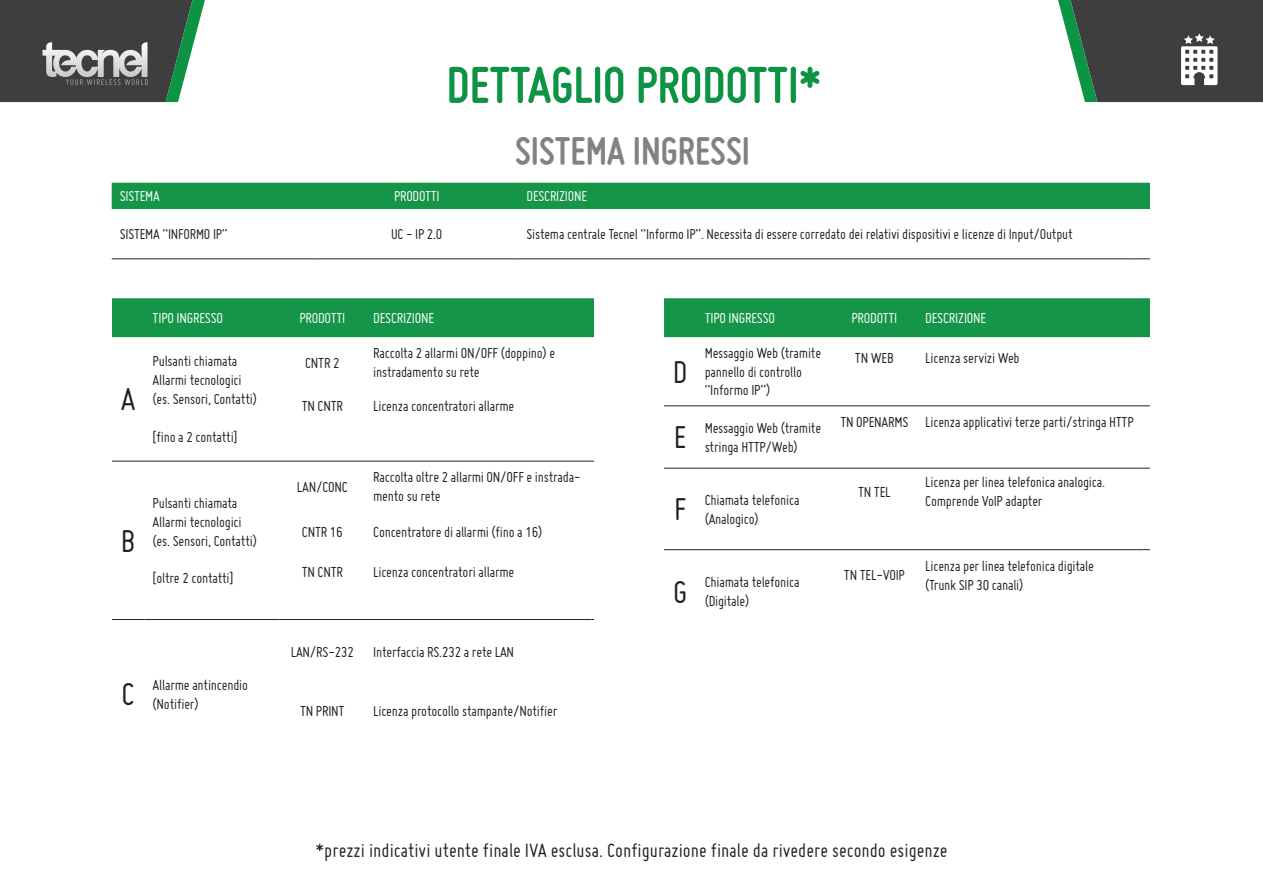
<style>
.page{position:relative;width:1263px;height:893px;background:#fff}
.page>*{position:absolute;margin:0;border:0;box-sizing:border-box;transform-origin:0 0}
.t1{font:700 54px "Miso";color:#0d9344}
.t2{font:700 41.25px "Miso";color:#808285}
.t3{font:34.35px "Miso";color:#231f20}
.t4{font:21px "Miso";color:#231f20}
.t5{font:15.75px/18.9px "Miso";letter-spacing:-.015em;color:#231f20}
.t6{font:15.75px "Miso";letter-spacing:-.015em;color:#fff}
.t7{font:15.6px "Miso";letter-spacing:-.015em;color:#231f20}
.t8{font:15.6px "Miso";letter-spacing:-.015em;color:#fff}
</style>
<div class="page">
<svg style="left:0;top:0;width:205px;height:102px;background:#545d59"></svg>
<div style="left:112px;top:298px;width:457px;height:39px;background:#159547"></div>
<hr style="left:145px;top:461px;width:135px;height:1px;background:#231f20">
<hr style="left:280px;top:461px;width:85px;height:1px;background:#231f20">
<hr style="left:365px;top:461px;width:226px;height:1px;background:#231f20">
<hr style="left:145px;top:619px;width:135px;height:1px;background:#231f20">
<hr style="left:280px;top:619px;width:85px;height:1px;background:#231f20">
<hr style="left:365px;top:619px;width:226px;height:1px;background:#231f20">
<hr style="left:112px;top:461px;width:33px;height:1px;background:#231f20">
<hr style="left:112px;top:619px;width:33px;height:1px;background:#231f20">
<div style="left:664px;top:298px;width:459px;height:39px;background:#159547"></div>
<hr style="left:696px;top:405px;width:136px;height:1px;background:#231f20">
<hr style="left:832px;top:405px;width:85px;height:1px;background:#231f20">
<hr style="left:917px;top:405px;width:226px;height:1px;background:#231f20">
<hr style="left:696px;top:468px;width:136px;height:1px;background:#231f20">
<hr style="left:832px;top:468px;width:85px;height:1px;background:#231f20">
<hr style="left:917px;top:468px;width:226px;height:1px;background:#231f20">
<hr style="left:696px;top:549px;width:136px;height:1px;background:#231f20">
<hr style="left:832px;top:549px;width:85px;height:1px;background:#231f20">
<hr style="left:917px;top:549px;width:226px;height:1px;background:#231f20">
<hr style="left:664px;top:405px;width:32px;height:1px;background:#231f20">
<hr style="left:664px;top:468px;width:32px;height:1px;background:#231f20">
<hr style="left:664px;top:549px;width:32px;height:1px;background:#231f20">
<div style="left:112px;top:183px;width:1011px;height:26px;background:#159547"></div>
<hr style="left:112px;top:258px;width:203px;height:1px;background:#231f20">
<hr style="left:315px;top:258px;width:203px;height:1px;background:#231f20">
<hr style="left:518px;top:258px;width:617px;height:1px;background:#231f20">
<svg style="left:1058px;top:0;width:205px;height:102px;background:#545c58"></svg>
<div style="left:1123px;top:175px;width:63px;height:654px;background:#fff"></div>
<div style="left:569px;top:281px;width:63px;height:548px;background:#fff"></div>
<h1 class="t1" style="left:446px;top:54px;width:376px">DETTAGLIO PRODOTTI*</h1>
<h2 class="t2" style="left:515px;top:128px;width:236px">SISTEMA INGRESSI</h2>
<p class="t8" style="left:120px;top:187px;width:42px">SISTEMA</p>
<p class="t8" style="left:394px;top:187px;width:47px">PRODOTTI</p>
<p class="t8" style="left:527px;top:187px;width:62px">DESCRIZIONE</p>
<p class="t7" style="left:120px;top:225px;width:109px">SISTEMA “INFORMO IP”</p>
<p class="t7" style="left:391px;top:225px;width:53px">UC - IP 2.0</p>
<p class="t7" style="left:527px;top:225px;width:548px">Sistema centrale Tecnel “Informo IP”. Necessita di essere corredato dei relativi dispositivi e licenze di Input/Output</p>
<h3 class="t3" style="left:121px;top:380px;width:16px">A</h3>
<h3 class="t3" style="left:121px;top:522px;width:16px">B</h3>
<p class="t6" style="left:153px;top:309px;width:72px">TIPO INGRESSO</p>
<p class="t6" style="left:299px;top:309px;width:47px">PRODOTTI</p>
<p class="t6" style="left:373px;top:309px;width:63px">DESCRIZIONE</p>
<p class="t5" style="left:153px;top:352px;width:106px">Pulsanti chiamata<br>Allarmi tecnologici (es. Sensori, Contatti)</p>
<p class="t5" style="left:153px;top:427px;width:86px">[fino a 2 contatti]</p>
<p class="t5" style="left:153px;top:493px;width:106px">Pulsanti chiamata<br>Allarmi tecnologici (es. Sensori, Contatti)</p>
<p class="t5" style="left:153px;top:569px;width:82px">[oltre 2 contatti]</p>
<p class="t5" style="left:305px;top:353px;width:36px">CNTR 2</p>
<p class="t5" style="left:373px;top:343px;width:184px">Raccolta 2 allarmi ON/OFF (doppino) e instradamento su rete</p>
<p class="t5" style="left:302px;top:396px;width:43px">TN CNTR</p>
<p class="t5" style="left:373px;top:396px;width:143px">Licenza concentratori allarme</p>
<p class="t5" style="left:297px;top:477px;width:53px">LAN/CONC</p>
<p class="t5" style="left:373px;top:468px;width:209px">Raccolta oltre 2 allarmi ON/OFF e instrada&shy;mento su rete</p>
<p class="t5" style="left:302px;top:522px;width:42px">CNTR 16</p>
<p class="t5" style="left:373px;top:522px;width:171px">Concentratore di allarmi (fino a 16)</p>
<p class="t5" style="left:302px;top:562px;width:43px">TN CNTR</p>
<p class="t5" style="left:373px;top:562px;width:143px">Licenza concentratori allarme</p>
<p class="t5" style="left:291px;top:642px;width:225px">LAN/RS-232 Interfaccia RS.232 a rete LAN</p>
<h3 class="t3" style="left:122px;top:675px;width:15px">C</h3>
<p class="t5" style="left:153px;top:675px;width:97px">Allarme antincendio (Notifier)</p>
<p class="t5" style="left:300px;top:702px;width:46px">TN PRINT</p>
<p class="t5" style="left:373px;top:702px;width:186px">Licenza protocollo stampante/Notifier</p>
<h3 class="t3" style="left:673px;top:353px;width:16px">D</h3>
<p class="t6" style="left:705px;top:309px;width:72px">TIPO INGRESSO</p>
<p class="t6" style="left:851px;top:309px;width:47px">PRODOTTI</p>
<p class="t6" style="left:925px;top:309px;width:63px">DESCRIZIONE</p>
<p class="t5" style="left:705px;top:343px;width:118px">Messaggio Web (tramite pannello di controllo “Informo IP”)</p>
<p class="t5" style="left:855px;top:348px;width:40px">TN WEB</p>
<p class="t5" style="left:925px;top:348px;width:96px">Licenza servizi Web</p>
<h3 class="t3" style="left:674px;top:418px;width:14px">E</h3>
<p class="t5" style="left:705px;top:418px;width:118px">Messaggio Web (tramite stringa HTTP/Web)</p>
<p class="t5" style="left:840px;top:413px;width:295px">TN OPENARMS Licenza applicativi terze parti/stringa HTTP</p>
<h3 class="t3" style="left:674px;top:490px;width:14px">F</h3>
<p class="t5" style="left:705px;top:490px;width:96px">Chiamata telefonica (Analogico)</p>
<h3 class="t3" style="left:673px;top:573px;width:16px">G</h3>
<p class="t5" style="left:705px;top:572px;width:96px">Chiamata telefonica (Digitale)</p>
<p class="t5" style="left:858px;top:482px;width:34px">TN TEL</p>
<p class="t5" style="left:925px;top:473px;width:181px">Licenza per linea telefonica analogica.<br>Comprende VoIP adapter</p>
<p class="t5" style="left:844px;top:566px;width:63px">TN TEL-VOIP</p>
<p class="t5" style="left:925px;top:556px;width:170px">Licenza per linea telefonica digitale (Trunk SIP 30 canali)</p>
<h3 class="t4" style="left:315px;top:839px;width:633px">*prezzi indicativi utente finale IVA esclusa. Configurazione finale da rivedere secondo esigenze</h3>
</div>
